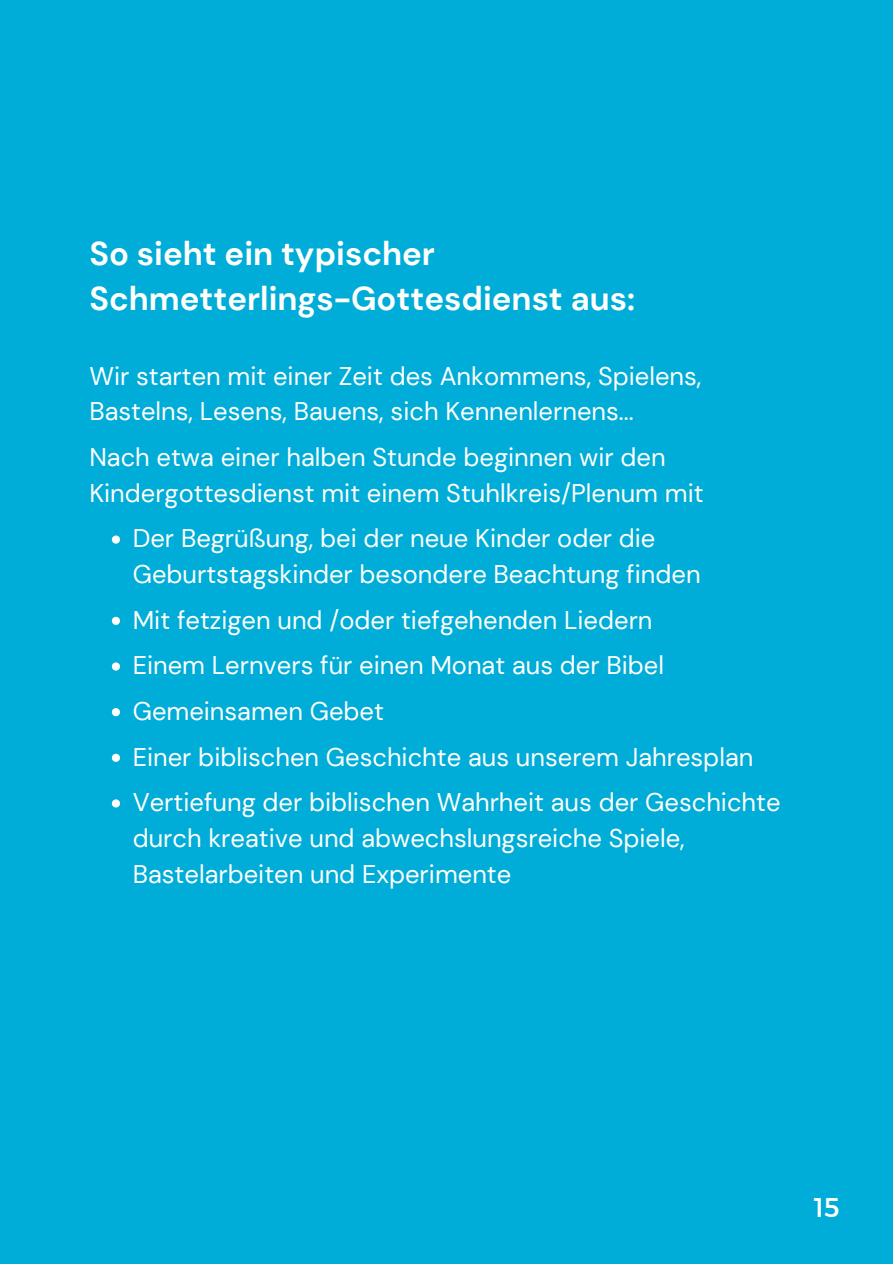
<style>
.page{position:relative;width:893px;height:1264px;background:#fff}
.page>*{position:absolute;margin:0;border:0;box-sizing:border-box;transform-origin:0 0}
.t1{font:700 33px/45.6px "DM Sans";color:#fefefb}
.t2{font:27px "Montserrat";color:#fefefb}
.t3{font:25.5px/35.7px "DM Sans";color:#fefefb}
</style>
<div class="page">
<div style="left:0;top:0;width:892px;height:1263px;background:#00add8"></div>
<svg style="left:112px;top:535px;width:8px;height:8px"></svg>
<svg style="left:112px;top:617px;width:8px;height:8px"></svg>
<svg style="left:112px;top:662px;width:8px;height:8px"></svg>
<svg style="left:112px;top:708px;width:8px;height:8px"></svg>
<svg style="left:112px;top:753px;width:8px;height:9px"></svg>
<svg style="left:112px;top:799px;width:8px;height:8px"></svg>
<p class="t1" style="left:89px;top:231px;width:547px">So sieht ein typischer<br>Schmetterlings-Gottesdienst aus:</p>
<p class="t3" style="left:89px;top:358px;width:613px">Wir starten mit einer Zeit des Ankommens, Spielens,<br>Bastelns, Lesens, Bauens, sich Kennenlernens...</p>
<p class="t3" style="left:89px;top:439px;width:615px">Nach etwa einer halben Stunde beginnen wir den<br>Kindergottesdienst mit einem Stuhlkreis/Plenum mit</p>
<p class="t3" style="left:133px;top:521px;width:569px">Der Begrüßung, bei der neue Kinder oder die<br>Geburtstagskinder besondere Beachtung finden</p>
<p class="t3" style="left:133px;top:597px;width:649px;line-height:45.6px">Mit fetzigen und /oder tiefgehenden Liedern<br>Einem Lernvers für einen Monat aus der Bibel Gemeinsamen Gebet<br>Einer biblischen Geschichte aus unserem Jahresplan Vertiefung der biblischen Wahrheit aus der Geschichte</p>
<p class="t3" style="left:133px;top:820px;width:553px">durch kreative und abwechslungsreiche Spiele,<br>Bastelarbeiten und Experimente</p>
<p class="t2" style="left:813px;top:1190px;width:28px">15</p>
</div>
